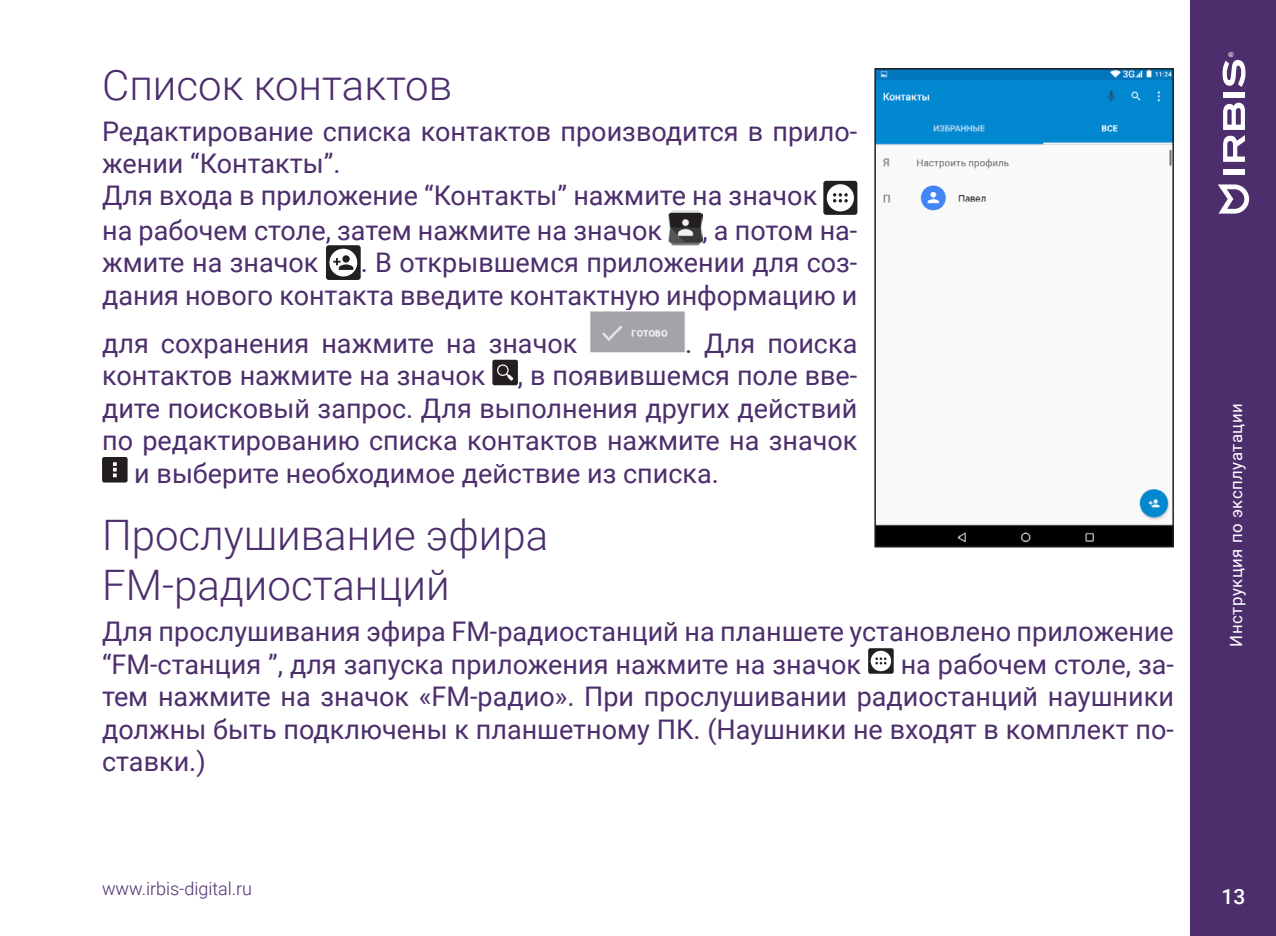
<style>
.page{position:relative;width:1276px;height:936px;background:#fff}
.page>*{position:absolute;margin:0;border:0;box-sizing:border-box;transform-origin:0 0}
.t1{font:300 42px/50.4px "Roboto";color:#4d2e6d}
.t2{font:27px/32.4px "Roboto";color:#4d2e6d}
.t3{font:500 21px "Roboto";color:#fff}
.t4{font:300 18px "Roboto";color:#4d2e6d}
.t5{font:16.8px "Roboto";letter-spacing:.03em;color:#fff}
</style>
<div class="page">
<div style="left:1191px;top:0;width:85px;height:935px;background:#4d2e6d"></div>
<svg style="left:1218px;top:184px;width:31px;height:29px"></svg>
<svg style="left:1223px;top:102px;width:22px;height:60px"></svg>
<div style="left:1223px;top:169px;width:22px;height:5px;background:#fff"></div>
<div style="left:1223px;top:92px;width:22px;height:5px;background:#fff"></div>
<svg style="left:1222px;top:52px;width:24px;height:35px"></svg>
<div style="left:823px;top:181px;width:34px;height:34px;background:#231f20;border-radius:3px"></div>
<div style="left:826px;top:184px;width:28px;height:27px;background:#fff;border-radius:50%"></div>
<svg style="left:833px;top:193px;width:14px;height:9px"></svg>
<img style="left:668px;top:211px;width:34px;height:34px">
<div style="left:326px;top:245px;width:35px;height:35px;background:#231f20;border-radius:3px"></div>
<div style="left:329px;top:249px;width:28px;height:27px;background:#fff;border-radius:50%"></div>
<svg style="left:333px;top:255px;width:20px;height:15px"></svg>
<img style="left:590px;top:311px;width:95px;height:42px">
<div style="left:492px;top:360px;width:26px;height:25px;background:#231f20;border-radius:2px"></div>
<svg style="left:497px;top:364px;width:16px;height:17px"></svg>
<div style="left:102px;top:457px;width:26px;height:25px;background:#231f20;border-radius:2px"></div>
<svg style="left:113px;top:462px;width:4px;height:15px"></svg>
<div style="left:868px;top:648px;width:25px;height:25px;background:#231f20;border-radius:2px"></div>
<svg style="left:870px;top:650px;width:21px;height:21px"></svg>
<svg style="left:875px;top:657px;width:11px;height:7px"></svg>
<img style="left:877px;top:71px;width:294px;height:473px">
<div style="left:874px;top:68px;width:300px;height:479px;border:2px solid #231f20"></div>
<h1 class="t1" style="left:102px;top:58px;width:352px">Список контактов</h1>
<p class="t2" style="left:102px;top:113px;width:757px">Редактирование списка контактов производится в прило&shy;жении “Контакты”.<br>Для входа в приложение “Контакты” нажмите на значок<br>на рабочем столе, затем нажмите на значок</p>
<p class="t2" style="left:702px;top:213px;width:156px">, а потом на-</p>
<p class="t2" style="left:102px;top:246px;width:757px;text-align:right">. В открывшемся приложении для соз-<br>дания нового контакта введите контактную информацию и</p>
<p class="t2" style="left:102px;top:326px;width:477px">для сохранения нажмите на значок</p>
<p class="t2" style="left:685px;top:326px;width:174px">. Для поиска</p>
<p class="t2" style="left:102px;top:358px;width:757px">контактов нажмите на значок , в появившемся поле вве-</p>
<p class="t2" style="left:102px;top:391px;width:757px">дите поисковый запрос. Для выполнения других действий</p>
<p class="t2" style="left:102px;top:423px;width:757px">по редактированию списка контактов нажмите на значок</p>
<p class="t2" style="left:134px;top:455px;width:586px">и выберите необходимое действие из списка.</p>
<h1 class="t1" style="left:102px;top:508px;width:448px">Прослушивание эфира<br>FM-радиостанций</h1>
<p class="t2" style="left:102px;top:614px;width:1073px">Для прослушивания эфира FM-радиостанций на планшете установлено приложение “FM-станция ”, для запуска приложения нажмите на значок</p>
<p class="t2" style="left:102px;top:246px;width:218px">жмите на значок</p>
<p class="t2" style="left:102px;top:647px;width:1073px;text-align:justify;text-indent:798px">на рабочем столе, за&shy;тем нажмите на значок «FM-радио». При прослушивании радиостанций наушники должны быть подключены к планшетному ПК. (Наушники не входят в комплект по&shy;ставки.)</p>
<p class="t4" style="left:102px;top:876px;width:152px">www.irbis-digital.ru</p>
<p class="t5" style="left:1224px;top:646px;width:245px;rotate:-90deg">Инструкция по эксплуатации</p>
<p class="t3" style="left:1221px;top:882px;width:25px">13</p>
</div>
